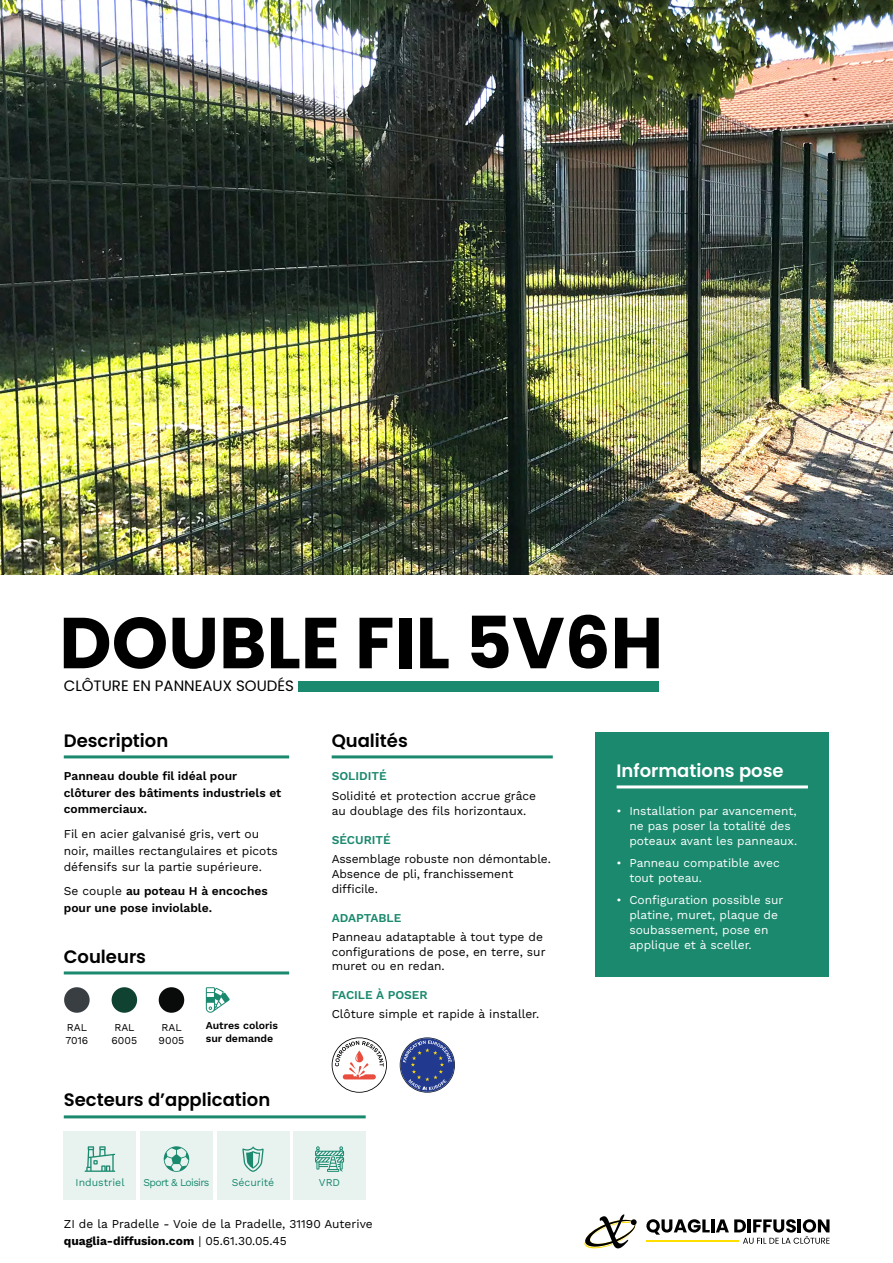
<style>
.page{position:relative;width:893px;height:1263px;background:#fff}
.page>*{position:absolute;margin:0;border:0;box-sizing:border-box;transform-origin:0 0}
.t1{font:700 72px "Poppins";color:#000}
.t2{font:600 18px "Poppins";color:#000}
.t3{font:600 18px "Poppins";color:#fff}
.t4{font:15px "Poppins";color:#000}
.t5{font:12px/16.5px "Work Sans";color:#000}
.t6{font:12px/15px "Work Sans";color:#fff}
.t7{font:600 12px/16.5px "Work Sans";color:#000}
.t8{font:600 12px "Work Sans";color:#1a896e}
.t9{font:600 10.5px/12.6px "Work Sans";color:#000}
.t10{font:10.5px/12.6px "Work Sans";color:#000}
.t11{font:10.5px "Work Sans";color:#1a896e}
.t12{font:10.5px "Work Sans";letter-spacing:-.06em;color:#1a896e}
.s1{font-weight:400}
.s2{font-weight:700}
</style>
<div class="page">
<svg style="left:646px;top:1219px;width:183px;height:25px"></svg>
<svg style="left:584px;top:1214px;width:53px;height:35px"></svg>
<hr style="left:646px;top:1240px;width:93px;height:1px;background:#ffde00">
<div style="left:595px;top:732px;width:234px;height:245px;background:#1a896e"></div>
<div style="left:298px;top:681px;width:361px;height:10px;background:#1a896e"></div>
<hr style="left:332px;top:755px;width:221px;height:3px;background:#1a896e">
<hr style="left:64px;top:755px;width:225px;height:3px;background:#1a896e">
<img style="left:0;top:0;width:893px;height:574px">
<svg style="left:332px;top:1037px;width:55px;height:56px"></svg>
<hr style="left:617px;top:785px;width:191px;height:3px;background:#fff">
<hr style="left:64px;top:971px;width:225px;height:3px;background:#1a896e">
<div style="left:64px;top:987px;width:26px;height:26px;background:#393e42;border-radius:50%"></div>
<div style="left:112px;top:987px;width:25px;height:26px;background:#104231;border-radius:50%"></div>
<svg style="left:206px;top:987px;width:24px;height:26px"></svg>
<div style="left:159px;top:987px;width:25px;height:26px;background:#090a0a;border-radius:50%"></div>
<hr style="left:64px;top:1115px;width:302px;height:3px;background:#1a896e">
<div style="left:64px;top:1131px;width:72px;height:68px;background:#e8f3f0"></div>
<div style="left:217px;top:1131px;width:72px;height:68px;background:#e8f3f0"></div>
<div style="left:293px;top:1131px;width:73px;height:68px;background:#e8f3f0"></div>
<svg style="left:85px;top:1146px;width:30px;height:26px"></svg>
<svg style="left:315px;top:1146px;width:29px;height:26px"></svg>
<div style="left:140px;top:1131px;width:73px;height:68px;background:#e8f3f0"></div>
<svg style="left:164px;top:1146px;width:25px;height:26px"></svg>
<svg style="left:242px;top:1146px;width:22px;height:26px"></svg>
<svg style="left:400px;top:1037px;width:55px;height:56px"></svg>
<h1 class="t1" style="left:59px;top:601px;width:605px">DOUBLE FIL 5V6H</h1>
<p class="t4" style="left:64px;top:677px;width:232px">CLÔTURE EN PANNEAUX SOUDÉS</p>
<h2 class="t2" style="left:64px;top:730px;width:106px">Description</h2>
<h2 class="t2" style="left:332px;top:730px;width:78px">Qualités</h2>
<p class="t7" style="left:64px;top:768px;width:219px">Panneau double fil idéal pour clôturer des bâtiments industriels et commerciaux.</p>
<p class="t5" style="left:64px;top:825px;width:215px">Fil en acier galvanisé gris, vert ou noir, mailles rectangulaires et picots défensifs sur la partie supérieure.</p>
<p class="t7" style="left:64px;top:883px;width:206px"><span class="s1">Se couple</span> au poteau H à encoches pour une pose inviolable.</p>
<p class="t8" style="left:332px;top:769px;width:57px">SOLIDITÉ</p>
<p class="t5" style="left:332px;top:788px;width:206px;line-height:15px">Solidité et protection accrue grâce au doublage des fils horizontaux.</p>
<p class="t8" style="left:332px;top:833px;width:61px">SÉCURITÉ</p>
<p class="t5" style="left:332px;top:851px;width:221px;line-height:15px">Assemblage robuste non démontable.<br>Absence de pli, franchissement difficile.</p>
<p class="t8" style="left:332px;top:911px;width:71px">ADAPTABLE</p>
<p class="t5" style="left:332px;top:929px;width:215px;line-height:14.4px">Panneau adataptable à tout type de configurations de pose, en terre, sur muret ou en redan.</p>
<h2 class="t2" style="left:64px;top:946px;width:84px">Couleurs</h2>
<p class="t10" style="left:66px;top:1021px;width:24px">RAL<br>7016</p>
<p class="t10" style="left:112px;top:1021px;width:27px">RAL<br>6005</p>
<p class="t9" style="left:206px;top:1020px;width:74px">Autres coloris sur demande</p>
<p class="t10" style="left:159px;top:1021px;width:27px">RAL<br>9005</p>
<h2 class="t2" style="left:64px;top:1089px;width:208px">Secteurs d’application</h2>
<p class="t8" style="left:332px;top:987px;width:98px">FACILE À POSER</p>
<p class="t5" style="left:332px;top:1005px;width:209px">Clôture simple et rapide à installer.</p>
<p class="t11" style="left:76px;top:1174px;width:50px">Industriel</p>
<p class="t12" style="left:144px;top:1174px;width:67px">Sport &amp; Loisirs</p>
<p class="t11" style="left:232px;top:1174px;width:44px">Sécurité</p>
<p class="t11" style="left:319px;top:1174px;width:23px">VRD</p>
<p class="t5" style="left:64px;top:1215px;width:311px">ZI de la Pradelle - Voie de la Pradelle, 31190 Auterive <span class="s2">quaglia-diffusion.com</span> | 05.61.30.05.45</p>
<h2 class="t3" style="left:617px;top:760px;width:169px">Informations pose</h2>
<p class="t6" style="left:629px;top:803px;width:169px;text-indent:-13px">• Installation par avancement, ne pas poser la totalité des poteaux avant les panneaux.</p>
<p class="t6" style="left:629px;top:855px;width:152px;text-indent:-13px">• Panneau compatible avec tout poteau.</p>
<p class="t6" style="left:629px;top:892px;width:156px;text-indent:-13px">• Configuration possible sur platine, muret, plaque de soubassement, pose en applique et à sceller.</p>
</div>
